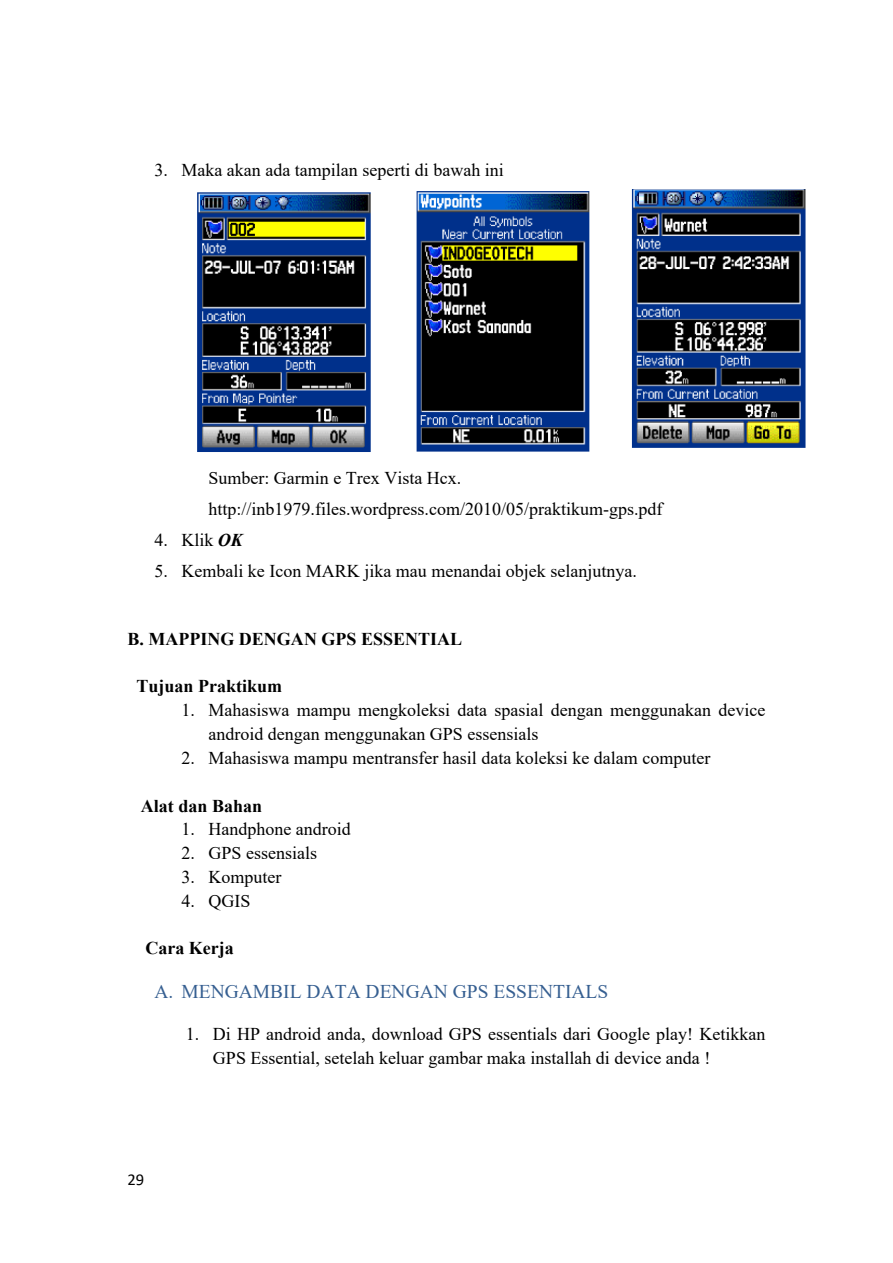
<style>
.page{position:relative;width:893px;height:1263px;background:#fff}
.page>*{position:absolute;margin:0;border:0;box-sizing:border-box;transform-origin:0 0}
.t1{font:19.5px "Times New Roman";color:#365f91}
.t2{font:18px/23.7px "Times New Roman";color:#000}
.t3{font:700 18px "Times New Roman";color:#000}
.t4{font:16.5px "Calibri";color:#000}
.s1{font-weight:700;font-style:italic}
</style>
<div class="page">
<img style="left:197px;top:190px;width:609px;height:262px">
<p class="t2" style="left:154px;top:158px;width:351px">3. Maka akan ada tampilan seperti di bawah ini</p>
<p class="t2" style="left:208px;top:462px;width:455px;line-height:30.9px">Sumber: Garmin e Trex Vista Hcx. http://inb1979.files.wordpress.com/2010/05/praktikum-gps.pdf</p>
<p class="t2" style="left:154px;top:528px;width:90px">4. Klik <span class="s1">OK</span></p>
<p class="t2" style="left:154px;top:559px;width:484px">5. Kembali ke Icon MARK jika mau menandai objek selanjutnya.</p>
<p class="t3" style="left:127px;top:629px;width:336px">B. MAPPING DENGAN GPS ESSENTIAL</p>
<p class="t3" style="left:136px;top:676px;width:147px">Tujuan Praktikum</p>
<p class="t2" style="left:208px;top:698px;width:558px;text-indent:-27px">1. Mahasiswa mampu mengkoleksi data spasial dengan menggunakan device android dengan menggunakan GPS essensials</p>
<p class="t2" style="left:181px;top:746px;width:530px">2. Mahasiswa mampu mentransfer hasil data koleksi ke dalam computer</p>
<p class="t3" style="left:141px;top:795px;width:123px">Alat dan Bahan</p>
<p class="t2" style="left:181px;top:817px;width:171px">1. Handphone android</p>
<p class="t2" style="left:181px;top:841px;width:137px">2. GPS essensials</p>
<p class="t2" style="left:181px;top:865px;width:101px">3. Komputer</p>
<p class="t2" style="left:181px;top:889px;width:71px">4. QGIS</p>
<p class="t3" style="left:145px;top:938px;width:90px">Cara Kerja</p>
<p class="t1" style="left:154px;top:981px;width:455px">A. MENGAMBIL DATA DENGAN GPS ESSENTIALS</p>
<p class="t2" style="left:213px;top:1022px;width:554px;text-indent:-27px">1. Di HP android anda, download GPS essentials dari Google play! Ketikkan<br>GPS Essential, setelah keluar gambar maka installah di device anda !</p>
<p class="t4" style="left:127px;top:1169px;width:18px">29</p>
</div>
